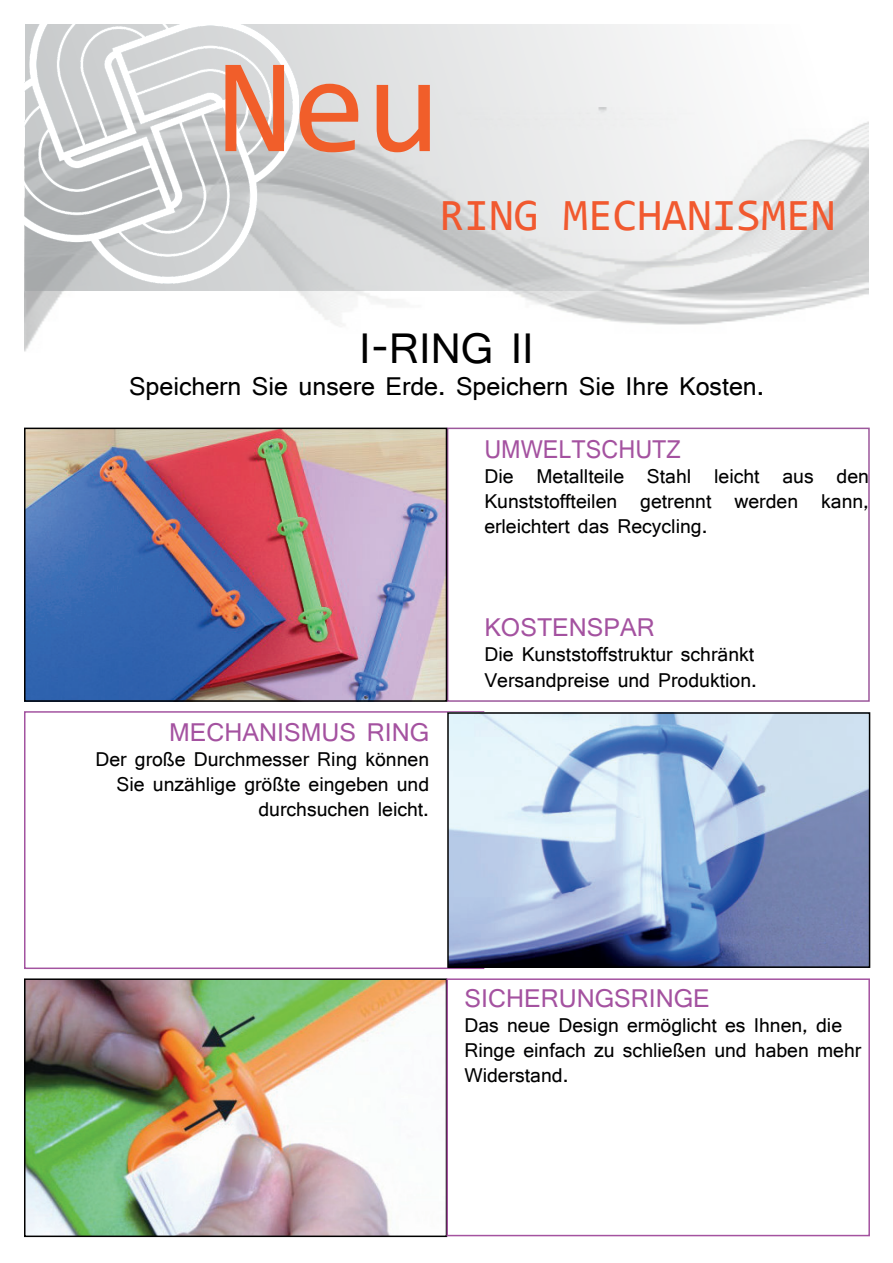
<style>
.page{position:relative;width:893px;height:1263px;background:#fff}
.page>*{position:absolute;margin:0;border:0;box-sizing:border-box;transform-origin:0 0}
.t1{font:135px "Consolas";color:#f15e2a}
.t2{font:45px "Consolas";color:#f1592f}
.t3{font:45px "Shruti";color:#000}
.t4{font:27px "Shruti";color:#000}
.t5{font:27px "Shruti";color:#a452a0}
.t6{font:27px "Shruti";color:#a452a0;scale:.94 1}
.t7{font:21px/25.2px "Shruti";color:#000001}
</style>
<div class="page">
<div style="left:24px;top:711px;width:460px;height:258px;border:2px solid #a353a0"></div>
<div style="left:447px;top:428px;width:423px;height:274px;border:2px solid #9c579b"></div>
<img style="left:27px;top:431px;width:417px;height:268px">
<div style="left:24px;top:428px;width:423px;height:274px;border:2px solid #000"></div>
<img style="left:25px;top:291px;width:843px;height:61px">
<svg style="left:25px;top:25px;width:844px;height:266px"></svg>
<img style="left:24px;top:25px;width:274px;height:258px">
<img style="left:450px;top:715px;width:417px;height:250px">
<div style="left:447px;top:712px;width:423px;height:256px;border:2px solid #000"></div>
<img style="left:27px;top:981px;width:417px;height:253px">
<div style="left:24px;top:978px;width:423px;height:259px;border:2px solid #000"></div>
<div style="left:446px;top:978px;width:424px;height:258px;border:2px solid #a452a0"></div>
<h1 class="t1" style="left:218px;top:15px;width:224px">Neu</h1>
<h2 class="t2" style="left:440px;top:184px;width:398px">RING MECHANISMEN</h2>
<h2 class="t3" style="left:359px;top:321px;width:176px">I-RING II</h2>
<p class="t4" style="left:129px;top:370px;width:637px">Speichern Sie unsere Erde. Speichern Sie Ihre Kosten.</p>
<p class="t6" style="left:484px;top:433px;width:211px">UMWELTSCHUTZ</p>
<p class="t7" style="left:484px;top:463px;width:386px;text-align:justify">Die Metallteile Stahl leicht aus den Kunststoffteilen getrennt werden kann, erleichtert das Recycling.</p>
<p class="t5" style="left:169px;top:715px;width:261px">MECHANISMUS RING</p>
<p class="t7" style="left:95px;top:746px;width:335px;text-align:right">Der große Durchmesser Ring können<br>Sie unzählige größte eingeben und durchsuchen leicht.</p>
<p class="t5" style="left:484px;top:611px;width:172px">KOSTENSPAR</p>
<p class="t7" style="left:484px;top:641px;width:274px">Die Kunststoffstruktur schränkt<br>Versandpreise und Produktion.</p>
<p class="t5" style="left:464px;top:982px;width:247px">SICHERUNGSRINGE</p>
<p class="t7" style="left:464px;top:1012px;width:398px">Das neue Design ermöglicht es Ihnen, die<br>Ringe einfach zu schließen und haben mehr<br>Widerstand.</p>
</div>
